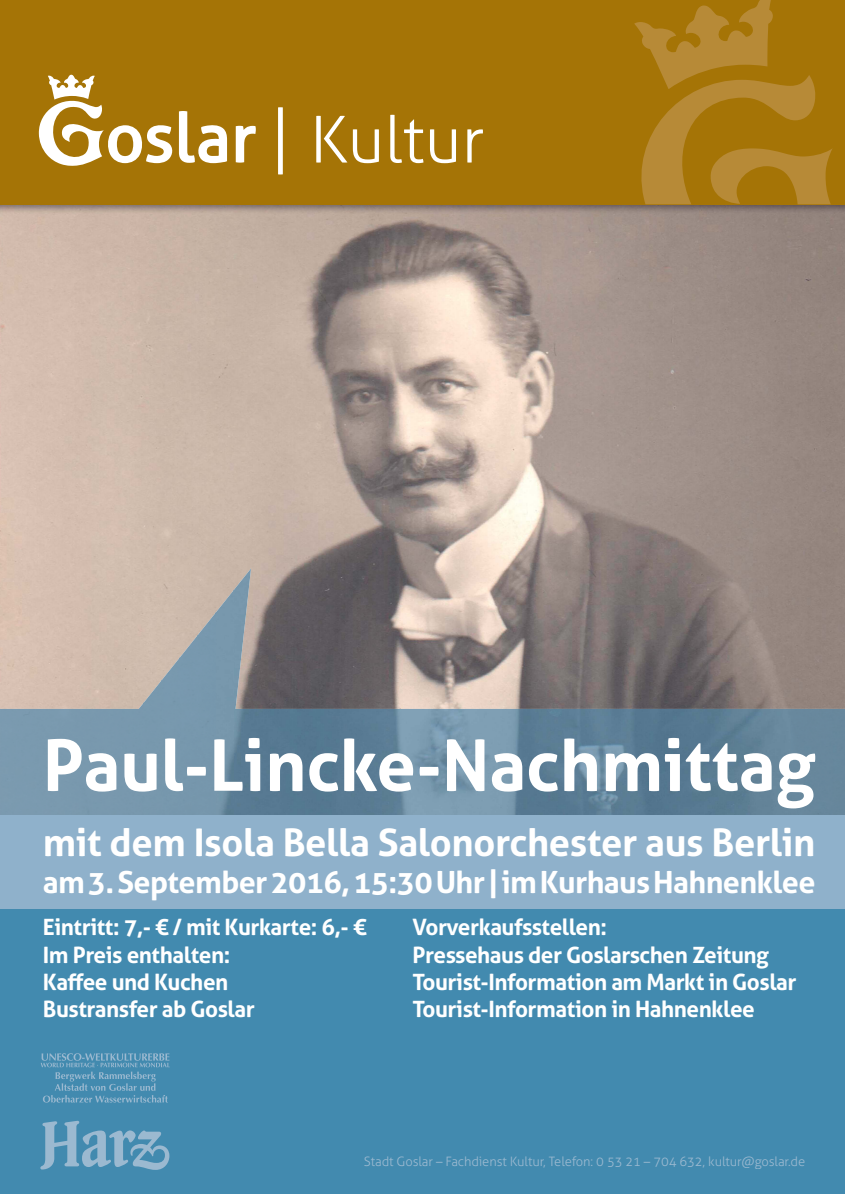
<style>
.page{position:relative;width:845px;height:1194px;background:#fff}
.page>*{position:absolute;margin:0;border:0;box-sizing:border-box;transform-origin:0 0}
.t1{font:700 71px "Aller";letter-spacing:-.005em;color:#fff}
.t2{font:300 64.6px "Aller";color:#fff}
.t3{font:700 38px "Aller";letter-spacing:-.01em;color:#fff}
.t4{font:700 30.5px "Aller";letter-spacing:-.02em;color:#fff}
.t5{font:700 22.5px/27px "Aller";letter-spacing:-.02em;color:#fff}
.t6{font:300 13px "Aller";letter-spacing:-.01em;color:#9bb9d0}
.s1{font-size:70.85px}
</style>
<div class="page">
<img style="left:0;top:204px;width:845px;height:504px">
<img style="left:233px;top:568px;width:18px;height:246px">
<img style="left:215px;top:586px;width:18px;height:228px">
<img style="left:197px;top:603px;width:18px;height:211px">
<img style="left:179px;top:621px;width:19px;height:193px">
<img style="left:161px;top:656px;width:19px;height:158px">
<img style="left:143px;top:674px;width:19px;height:140px">
<img style="left:0;top:692px;width:143px;height:122px">
<img style="left:251px;top:708px;width:594px;height:106px">
<div style="left:0;top:901px;width:845px;height:292px;background:#428aaf"></div>
<div style="left:0;top:814px;width:845px;height:94px;background:#8fb1cb"></div>
<div style="left:0;top:0;width:845px;height:204px;background:#a57406"></div>
<svg style="left:634px;top:0;width:198px;height:204px"></svg>
<svg style="left:39px;top:75px;width:188px;height:91px"></svg>
<svg style="left:236px;top:126px;width:20px;height:37px"></svg>
<svg style="left:40px;top:1120px;width:129px;height:49px"></svg>
<svg style="left:41px;top:1053px;width:129px;height:49px"></svg>
<h2 class="t2" style="left:269px;top:102px;width:217px"><span class="s1">|</span> Kultur</h2>
<h1 class="t1" style="left:43px;top:724px;width:774px">Paul-Lincke-Nachmittag</h1>
<h3 class="t3" style="left:43px;top:820px;width:774px">mit dem Isola Bella Salonorchester aus Berlin</h3>
<h3 class="t4" style="left:43px;top:864px;width:774px">am 3. September 2016, 15:30 Uhr | im Kurhaus Hahnenklee</h3>
<p class="t5" style="left:43px;top:914px;width:325px">Eintritt: 7,- € / mit Kurkarte: 6,- €<br>Im Preis enthalten:<br>Kaffee und Kuchen<br>Bustransfer ab Goslar</p>
<p class="t5" style="left:412px;top:914px;width:385px">Vorverkaufsstellen:<br>Pressehaus der Goslarschen Zeitung Tourist-Information am Markt in Goslar Tourist-Information in Hahnenklee</p>
<p class="t6" style="left:364px;top:1153px;width:443px">Stadt Goslar – Fachdienst Kultur, Telefon: 0 53 21 – 704 632, kultur@goslar.de</p>
</div>
